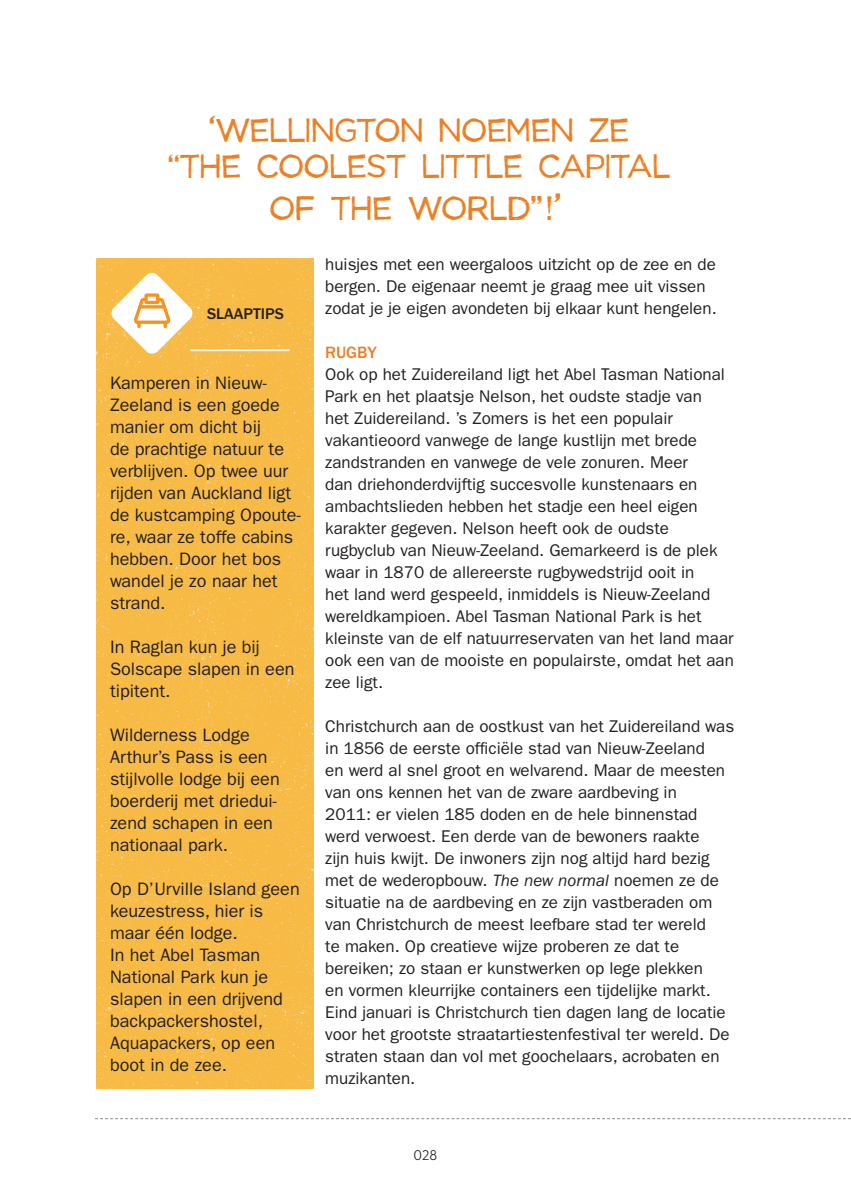
<style>
.page{position:relative;width:851px;height:1191px;background:#fff}
.page>*{position:absolute;margin:0;border:0;box-sizing:border-box;transform-origin:0 0}
.t1{font:41px/36.4px "Manhattan Hand";color:#ed7f23;text-align:center}
.t2{font:18px/22px "ITC Franklin Gothic Std";color:#231f20}
.t3{font:17px/22px "ITC Franklin Gothic Std";color:#231f20}
.t4{font:500 17px "ITC Franklin Gothic Std";color:#ed7f23}
.t5{font:500 16px "ITC Franklin Gothic Std";color:#231f20}
.t6{font:14px "Haboro Soft Nor Boo";color:#231f20}
.s1{font-size:45.6px}
.s2{font-style:italic}
</style>
<div class="page">
<hr style="left:850px;top:0;width:1px;height:1191px;background:#cbccce">
<svg style="left:96px;top:562px;width:218px;height:224px;background:#f7ba47"></svg>
<svg style="left:96px;top:354px;width:218px;height:208px;background:#f7ba47"></svg>
<svg style="left:96px;top:786px;width:218px;height:223px;background:#f7ba47"></svg>
<svg style="left:96px;top:1009px;width:218px;height:80px;background:#f7ba47"></svg>
<svg style="left:96px;top:258px;width:218px;height:96px;background:#f8c564"></svg>
<svg style="left:95px;top:1118px;width:755px;height:1px"></svg>
<p class="t1" style="left:163px;top:111px;width:509px"><span class="s1">‘</span>WELLINGTON NOEMEN ZE “THE COOLEST LITTLE CAPITAL</p>
<p class="t1" style="left:269px;top:189px;width:296px">OF THE WORLD”!<span class="s1">’</span></p>
<p class="t5" style="left:207px;top:305px;width:78px">SLAAPTIPS</p>
<p class="t2" style="left:110px;top:371px;width:192px">Kamperen in Nieuw-<br>Zeeland is een goede manier om dicht bij<br>de prachtige natuur te verblijven. Op twee uur rijden van Auckland ligt de kustcamping Opoute&shy;re, waar ze toffe cabins hebben. Door het bos wandel je zo naar het strand.</p>
<p class="t2" style="left:110px;top:635px;width:186px">In Raglan kun je bij<br>Solscape slapen in een tipitent.</p>
<p class="t2" style="left:110px;top:723px;width:171px">Wilderness Lodge<br>Arthur’s Pass is een stijlvolle lodge bij een boerderij met driedui&shy;zend schapen in een nationaal park.</p>
<p class="t2" style="left:110px;top:877px;width:191px">Op D’Urville Island geen keuzestress, hier is maar één lodge.</p>
<p class="t2" style="left:110px;top:943px;width:174px">In het Abel Tasman<br>National Park kun je slapen in een drijvend backpackershostel,<br>Aquapackers, op een boot in de zee.</p>
<p class="t3" style="left:325px;top:253px;width:393px">huisjes met een weergaloos uitzicht op de zee en de bergen. De eigenaar neemt je graag mee uit vissen zodat je je eigen avondeten bij elkaar kunt hengelen.</p>
<p class="t4" style="left:325px;top:343px;width:53px">RUGBY</p>
<p class="t3" style="left:325px;top:363px;width:410px">Ook op het Zuidereiland ligt het Abel Tasman National Park en het plaatsje Nelson, het oudste stadje van<br>het Zuidereiland. ’s Zomers is het een populair vakantieoord vanwege de lange kustlijn met brede zandstranden en vanwege de vele zonuren. Meer<br>dan driehonderdvijftig succesvolle kunstenaars en ambachtslieden hebben het stadje een heel eigen karakter gegeven. Nelson heeft ook de oudste rugbyclub van Nieuw-Zeeland. Gemarkeerd is de plek waar in 1870 de allereerste rugbywedstrijd ooit in<br>het land werd gespeeld, inmiddels is Nieuw-Zeeland wereldkampioen. Abel Tasman National Park is het kleinste van de elf natuurreservaten van het land maar ook een van de mooiste en populairste, omdat het aan zee ligt.</p>
<p class="t3" style="left:325px;top:715px;width:410px">Christchurch aan de oostkust van het Zuidereiland was in 1856 de eerste officiële stad van Nieuw-Zeeland<br>en werd al snel groot en welvarend. Maar de meesten van ons kennen het van de zware aardbeving in<br>2011: er vielen 185 doden en de hele binnenstad werd verwoest. Een derde van de bewoners raakte<br>zijn huis kwijt. De inwoners zijn nog altijd hard bezig met de wederopbouw. <span class="s2">The new normal</span> noemen ze de situatie na de aardbeving en ze zijn vastberaden om van Christchurch de meest leefbare stad ter wereld<br>te maken. Op creatieve wijze proberen ze dat te bereiken; zo staan er kunstwerken op lege plekken<br>en vormen kleurrijke containers een tijdelijke markt.<br>Eind januari is Christchurch tien dagen lang de locatie voor het grootste straatartiestenfestival ter wereld. De straten staan dan vol met goochelaars, acrobaten en muzikanten.</p>
<p class="t6" style="left:413px;top:1146px;width:25px">028</p>
</div>
